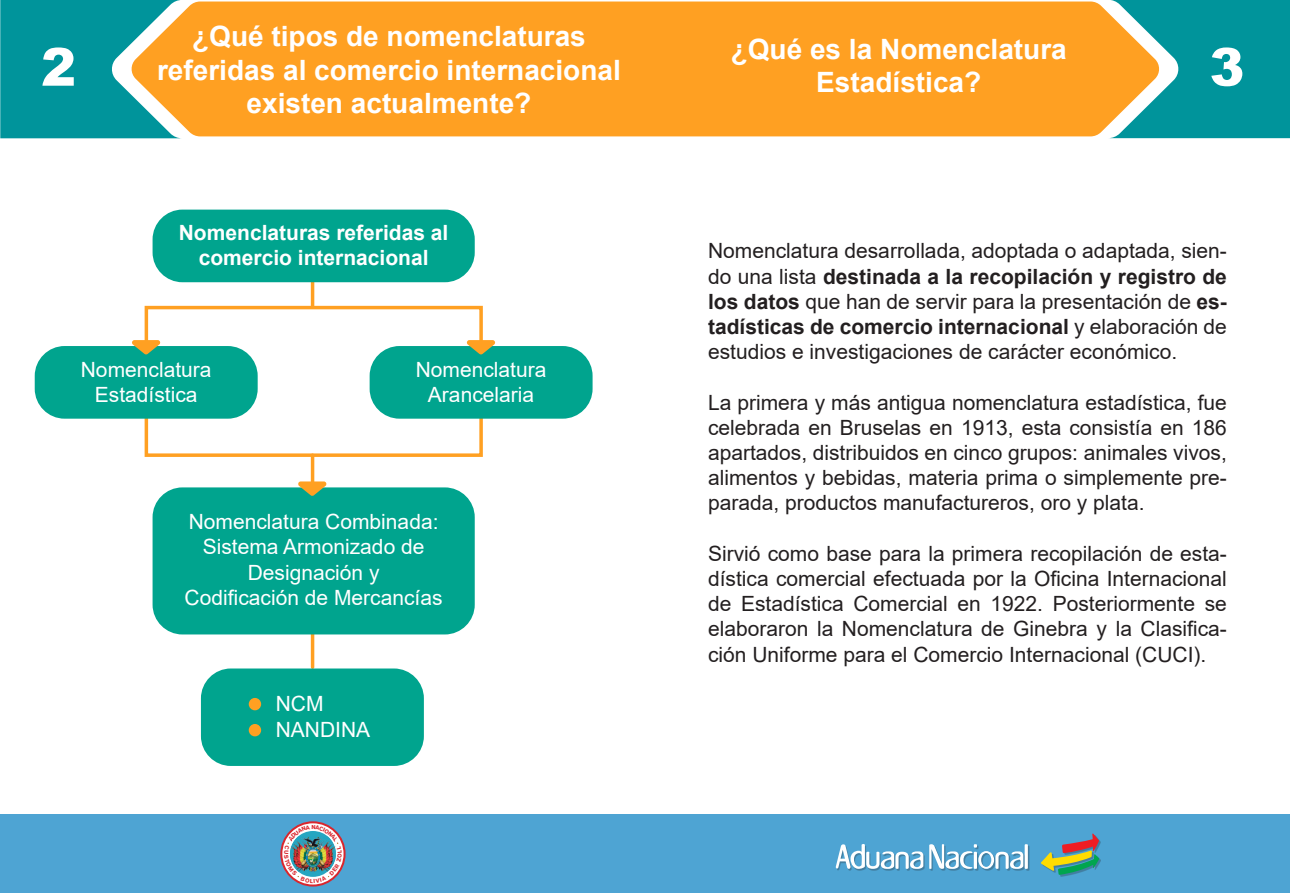
<style>
.page{position:relative;width:1290px;height:893px;background:#fff}
.page>*{position:absolute;margin:0;border:0;box-sizing:border-box;transform-origin:0 0}
.t1{font:900 52.5px "Arial";color:#fff}
.t2{font:700 28px "Arial";color:#fff}
.t3{font:21px/25.2px "Arial";color:#231f20;text-align:justify}
.t4{font:21px "Arial";color:#fff}
.t5{font:700 21px/25.2px "Arial";color:#fff;text-align:center}
.s1{font-weight:700}
</style>
<div class="page">
<div style="left:0;top:814px;width:1290px;height:79px;background:#4ea4d3"></div>
<div style="left:837px;top:835px;width:264px;height:42px;background:#231f20;opacity:.28"></div>
<svg style="left:1024px;top:844px;width:4px;height:25px"></svg>
<svg style="left:835px;top:844px;width:88px;height:25px"></svg>
<svg style="left:929px;top:844px;width:94px;height:25px"></svg>
<svg style="left:1041px;top:833px;width:58px;height:42px"></svg>
<div style="left:0;top:0;width:123px;height:138px;background:#00949b"></div>
<div style="left:1167px;top:0;width:123px;height:138px;background:#00949b"></div>
<svg style="left:123px;top:0;width:1044px;height:139px;background:#f4a433"></svg>
<hr style="left:311px;top:631px;width:3px;height:36px;background:#ffa022">
<hr style="left:311px;top:270px;width:3px;height:36px;background:#ffa022">
<svg style="left:144px;top:409px;width:339px;height:50px"></svg>
<div style="left:35px;top:346px;width:223px;height:73px;background:#00a48e;border-radius:30px"></div>
<div style="left:370px;top:346px;width:222px;height:73px;background:#00a48e;border-radius:30px"></div>
<div style="left:153px;top:210px;width:322px;height:72px;background:#00a48e;border-radius:30px"></div>
<div style="left:153px;top:487px;width:322px;height:147px;background:#00a48e;border-radius:30px"></div>
<div style="left:201px;top:668px;width:223px;height:98px;background:#00a48e;border-radius:30px"></div>
<div style="left:249px;top:698px;width:12px;height:12px;background:#ffa022;border-radius:50%"></div>
<div style="left:249px;top:724px;width:12px;height:12px;background:#ffa022;border-radius:50%"></div>
<svg style="left:132px;top:304px;width:364px;height:51px"></svg>
<svg style="left:297px;top:481px;width:30px;height:15px"></svg>
<hr style="left:311px;top:455px;width:3px;height:36px;background:#ffa022">
<img style="left:280px;top:821px;width:66px;height:65px">
<p class="t2" style="left:192px;top:17px;width:395px">¿Qué tipos de nomenclaturas</p>
<p class="t2" style="left:157px;top:50px;width:465px">referidas al comercio internacional</p>
<p class="t2" style="left:247px;top:84px;width:286px">existen actualmente?</p>
<p class="t2" style="left:731px;top:29px;width:338px">¿Qué es la Nomenclatura</p>
<p class="t2" style="left:816px;top:63px;width:166px">Estadística?</p>
<p class="t1" style="left:41px;top:29px;width:37px">2</p>
<p class="t1" style="left:1209px;top:29px;width:37px">3</p>
<p class="t5" style="left:179px;top:220px;width:271px">Nomenclaturas referidas al comercio internacional</p>
<p class="t4" style="left:81px;top:355px;width:132px">Nomenclatura</p>
<p class="t4" style="left:95px;top:380px;width:104px">Estadística</p>
<p class="t4" style="left:416px;top:355px;width:132px">Nomenclatura</p>
<p class="t4" style="left:428px;top:380px;width:108px">Arancelaria</p>
<p class="t4" style="left:189px;top:507px;width:251px">Nomenclatura Combinada:</p>
<p class="t4" style="left:203px;top:532px;width:223px">Sistema Armonizado de</p>
<p class="t4" style="left:248px;top:558px;width:133px">Designación y</p>
<p class="t4" style="left:185px;top:583px;width:259px">Codificación de Mercancías</p>
<p class="t4" style="left:276px;top:690px;width:49px">NCM</p>
<p class="t4" style="left:276px;top:715px;width:96px">NANDINA</p>
<p class="t3" style="left:708px;top:238px;width:520px">Nomenclatura desarrollada, adoptada o adaptada, sien&shy;do una lista <span class="s1">destinada a la recopilación y registro de los datos</span> que han de servir para la presentación de <span class="s1">es&shy;tadísticas de comercio internacional</span> y elaboración de estudios e investigaciones de carácter económico.</p>
<p class="t3" style="left:708px;top:389px;width:520px">La primera y más antigua nomenclatura estadística, fue celebrada en Bruselas en 1913, esta consistía en 186 apartados, distribuidos en cinco grupos: animales vivos, alimentos y bebidas, materia prima o simplemente pre&shy;parada, productos manufactureros, oro y plata.</p>
<p class="t3" style="left:708px;top:541px;width:520px">Sirvió como base para la primera recopilación de esta&shy;dística comercial efectuada por la Oficina Internacional de Estadística Comercial en 1922. Posteriormente se elaboraron la Nomenclatura de Ginebra y la Clasifica&shy;ción Uniforme para el Comercio Internacional (CUCI).</p>
</div>
